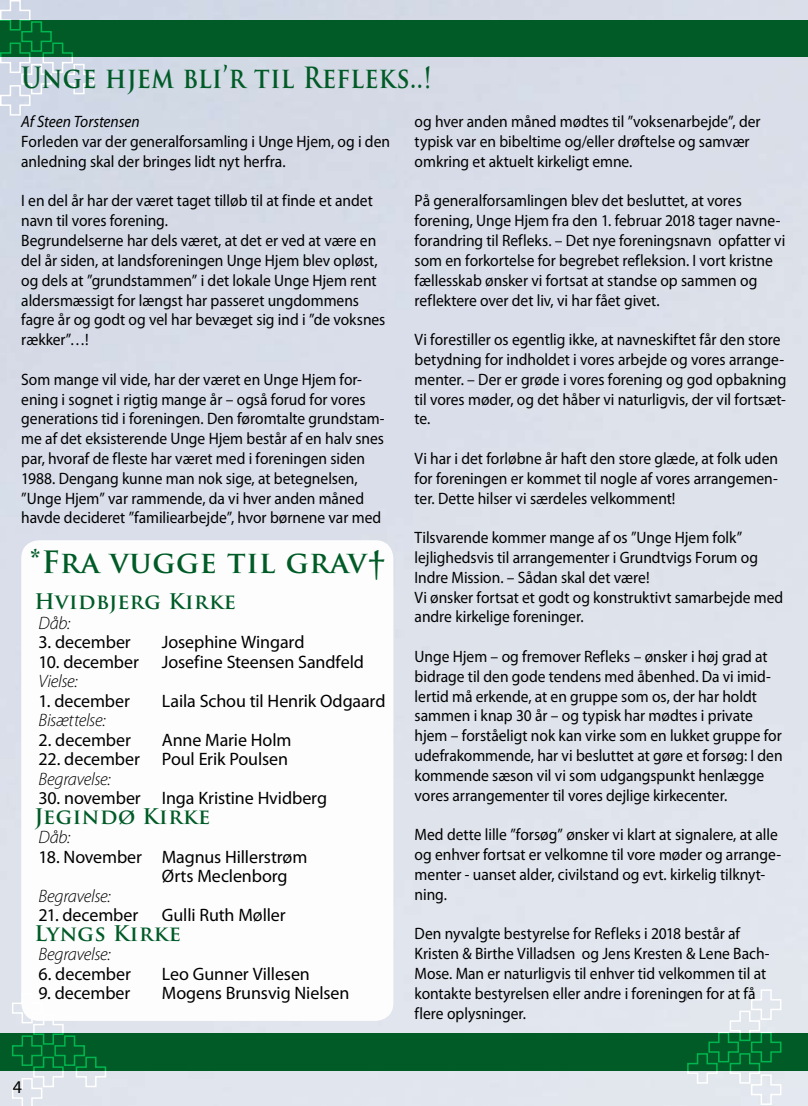
<style>
.page{position:relative;width:808px;height:1106px;background:#dadeea}
.page>*{position:absolute;margin:0;border:0;box-sizing:border-box;transform-origin:0 0}
.t1{font:700 30px "Trajan Pro";letter-spacing:.025em;color:#005b27}
.t2{font:700 28.5px "Trajan Pro";letter-spacing:.025em;color:#005b27;scale:.86 1}
.t3{font:700 21px "Trajan Pro";letter-spacing:.025em;color:#005b27}
.t4{font:18px/19.5px "Myriad Pro";letter-spacing:-.005em;color:#000}
.t5{font:italic 300 18px "Myriad Pro";letter-spacing:-.015em;color:#000}
.t6{font:16.5px/19.8px "Myriad Pro";color:#000;scale:.94 1}
.t7{font:italic 16.5px "Myriad Pro";letter-spacing:-.005em;color:#000;scale:.94 1}
</style>
<div class="page">
<div style="left:0;top:20px;width:808px;height:36px;background:#005b27"></div>
<div style="left:0;top:1033px;width:808px;height:38px;background:#005b27"></div>
<svg style="left:11px;top:992px;width:96px;height:114px"></svg>
<svg style="left:686px;top:988px;width:96px;height:117px"></svg>
<svg style="left:0;top:0;width:95px;height:116px"></svg>
<div style="left:21px;top:540px;width:372px;height:480px;background:#fff;border-radius:18px"></div>
<h2 class="t2" style="left:21px;top:60px;width:479px">Unge hjem bli’r til Refleks..!</h2>
<p class="t7" style="left:21px;top:111px;width:127px">Af Steen Torstensen</p>
<p class="t6" style="left:21px;top:131px;width:394px">Forleden var der generalforsamling i Unge Hjem, og i den anledning skal der bringes lidt nyt herfra.</p>
<p class="t6" style="left:21px;top:191px;width:389px">I en del år har der været taget tilløb til at finde et andet navn til vores forening.<br>Begrundelserne har dels været, at det er ved at være en del år siden, at landsforeningen Unge Hjem blev opløst, og dels at ”grundstammen” i det lokale Unge Hjem rent aldersmæssigt for længst har passeret ungdommens fagre år og godt og vel har bevæget sig ind i ”de voksnes rækker”…!</p>
<p class="t6" style="left:21px;top:369px;width:388px">Som mange vil vide, har der været en Unge Hjem for&shy;ening i sognet i rigtig mange år – også forud for vores generations tid i foreningen. Den føromtalte grundstam&shy;me af det eksisterende Unge Hjem består af en halv snes par, hvoraf de fleste har været med i foreningen siden 1988. Dengang kunne man nok sige, at betegnelsen, ”Unge Hjem” var rammende, da vi hver anden måned havde decideret ”familiearbejde”, hvor børnene var med</p>
<h1 class="t1" style="left:30px;top:544px;width:358px">*Fra vugge til grav†</h1>
<p class="t3" style="left:34px;top:588px;width:203px">Hvidbjerg Kirke</p>
<p class="t5" style="left:39px;top:612px;width:33px">Dåb:</p>
<p class="t4" style="left:39px;top:632px;width:94px">3. december</p>
<p class="t4" style="left:162px;top:632px;width:144px">Josephine Wingard</p>
<p class="t4" style="left:39px;top:651px;width:102px">10. december</p>
<p class="t4" style="left:162px;top:651px;width:204px">Josefine Steensen Sandfeld</p>
<p class="t5" style="left:39px;top:670px;width:41px">Vielse:</p>
<p class="t4" style="left:39px;top:690px;width:93px">1. december</p>
<p class="t4" style="left:162px;top:690px;width:225px">Laila Schou til Henrik Odgaard</p>
<p class="t5" style="left:39px;top:709px;width:69px">Bisættelse:</p>
<p class="t4" style="left:39px;top:729px;width:94px">2. december</p>
<p class="t4" style="left:162px;top:729px;width:131px">Anne Marie Holm</p>
<p class="t4" style="left:39px;top:749px;width:251px">22. december Poul Erik Poulsen</p>
<p class="t5" style="left:39px;top:768px;width:74px">Begravelse:</p>
<p class="t4" style="left:39px;top:788px;width:290px">30. november Inga Kristine Hvidberg</p>
<p class="t3" style="left:34px;top:803px;width:177px">Jegindø Kirke</p>
<p class="t5" style="left:39px;top:826px;width:33px">Dåb:</p>
<p class="t4" style="left:162px;top:846px;width:147px;text-indent:-123px">18. November Magnus Hillerstrøm<br>Ørts Meclenborg</p>
<p class="t5" style="left:39px;top:885px;width:74px">Begravelse:</p>
<p class="t4" style="left:39px;top:905px;width:101px">21. december</p>
<p class="t4" style="left:162px;top:905px;width:125px">Gulli Ruth Møller</p>
<p class="t3" style="left:34px;top:920px;width:148px">Lyngs Kirke</p>
<p class="t5" style="left:39px;top:943px;width:74px">Begravelse:</p>
<p class="t4" style="left:39px;top:963px;width:94px">6. december</p>
<p class="t4" style="left:162px;top:963px;width:149px">Leo Gunner Villesen</p>
<p class="t4" style="left:39px;top:983px;width:93px">9. december</p>
<p class="t4" style="left:162px;top:983px;width:189px">Mogens Brunsvig Nielsen</p>
<p class="t4" style="left:13px;top:1077px;width:11px">4</p>
<p class="t6" style="left:415px;top:111px;width:370px">og hver anden måned mødtes til ”voksenarbejde”, der typisk var en bibeltime og/eller drøftelse og samvær omkring et aktuelt kirkeligt emne.</p>
<p class="t6" style="left:415px;top:191px;width:396px">På generalforsamlingen blev det besluttet, at vores forening, Unge Hjem fra den 1. februar 2018 tager navne&shy;forandring til Refleks. – Det nye foreningsnavn opfatter vi som en forkortelse for begrebet refleksion. I vort kristne fællesskab ønsker vi fortsat at standse op sammen og reflektere over det liv, vi har fået givet.</p>
<p class="t6" style="left:415px;top:329px;width:397px">Vi forestiller os egentlig ikke, at navneskiftet får den store betydning for indholdet i vores arbejde og vores arrange&shy;menter. – Der er grøde i vores forening og god opbakning til vores møder, og det håber vi naturligvis, der vil fortsæt&shy;te.</p>
<p class="t6" style="left:415px;top:448px;width:388px;text-align:justify">Vi har i det forløbne år haft den store glæde, at folk uden for foreningen er kommet til nogle af vores arrangemen&shy;ter. Dette hilser vi særdeles velkomment!</p>
<p class="t6" style="left:415px;top:527px;width:394px">Tilsvarende kommer mange af os ”Unge Hjem folk” lejlighedsvis til arrangementer i Grundtvigs Forum og Indre Mission. – Sådan skal det være!<br>Vi ønsker fortsat et godt og konstruktivt samarbejde med andre kirkelige foreninger.</p>
<p class="t6" style="left:415px;top:646px;width:393px">Unge Hjem – og fremover Refleks – ønsker i høj grad at bidrage til den gode tendens med åbenhed. Da vi imid&shy;lertid må erkende, at en gruppe som os, der har holdt sammen i knap 30 år – og typisk har mødtes i private hjem – forståeligt nok kan virke som en lukket gruppe for udefrakommende, har vi besluttet at gøre et forsøg: I den kommende sæson vil vi som udgangspunkt henlægge vores arrangementer til vores dejlige kirkecenter.</p>
<p class="t6" style="left:415px;top:824px;width:391px">Med dette lille ”forsøg” ønsker vi klart at signalere, at alle og enhver fortsat er velkomne til vore møder og arrange&shy;menter - uanset alder, civilstand og evt. kirkelig tilknyt&shy;ning.</p>
<p class="t6" style="left:415px;top:923px;width:379px">Den nyvalgte bestyrelse for Refleks i 2018 består af Kristen &amp; Birthe Villadsen og Jens Kresten &amp; Lene Bach-Mose. Man er naturligvis til enhver tid velkommen til at kontakte bestyrelsen eller andre i foreningen for at få flere oplysninger.</p>
</div>
